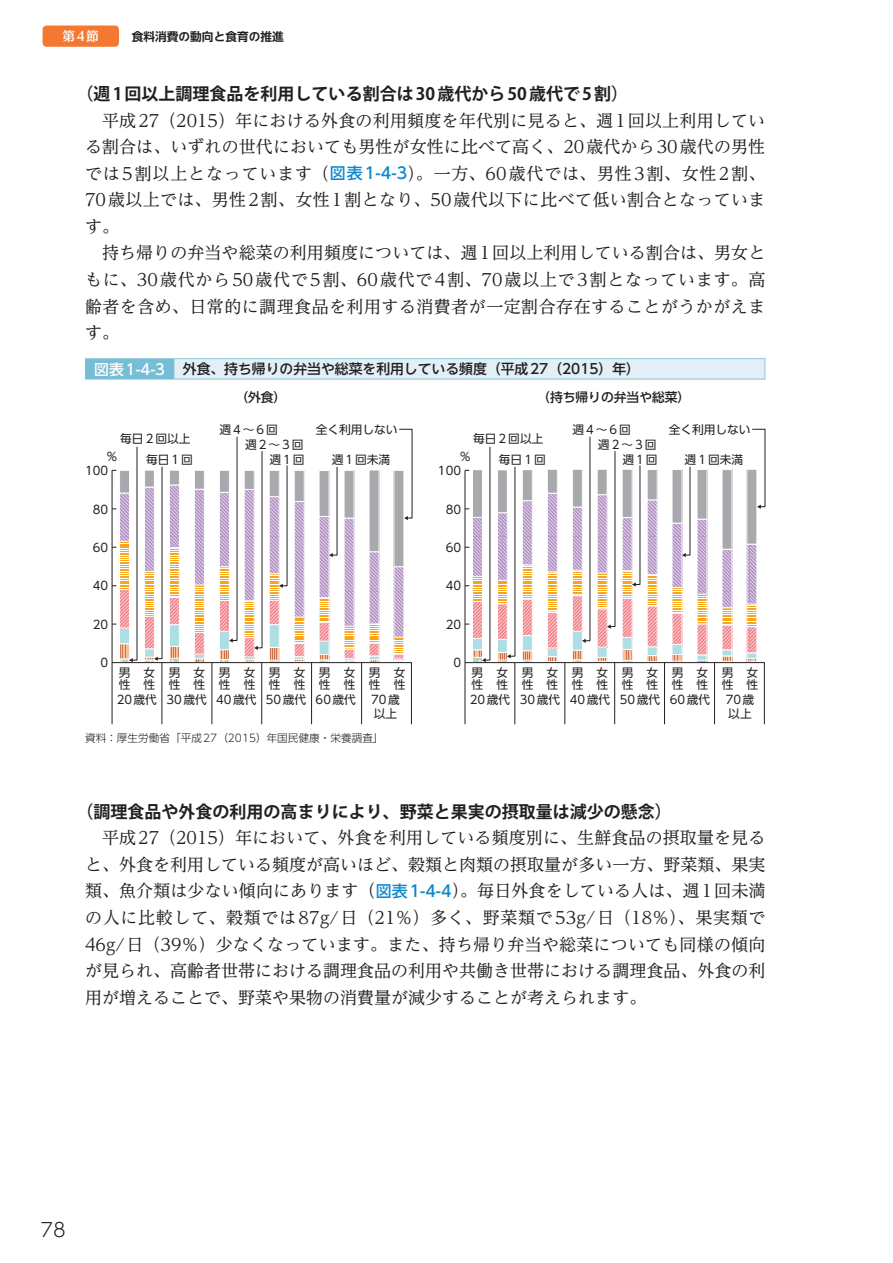
<style>
.page{position:relative;width:893px;height:1263px;background:#fff}
.page>*{position:absolute;margin:0;border:0;box-sizing:border-box;transform-origin:0 0}
.t1{font:300 19.2px "UD Shin Go NT Pr 6 N";color:#231f20}
.t2{font:16.95px/26.5px "UD Reimin Pr 6 N";letter-spacing:.02em;color:#231f20;text-align:justify}
.t3{font:700 16.95px "Koz Go Pr 6 N";color:#231f20}
.t4{font:500 13.8px "UD Shin Go NT Pr 6 N";color:#231f20}
.t5{font:500 12.75px "UD Shin Go Pr 6 N";color:#231f20}
.t6{font:700 12.75px "UD Reimin Pr 6 N";color:#fff}
.t7{font:11.7px/11.7px "UD Shin Go Pr 6 N";color:#231f20}
.t8{font:700 11.7px "UD Shin Go NT Pr 6 N De";color:#231f20}
.t9{font:300 10.65px "UD Shin Go Pr 6 N";color:#231f20}
.s1{font-family:"UD Shin Go NT Pr 6 N";font-weight:500;font-size:15.9px;color:#0c88cb}
.s2{font-size:14.85px;color:#fff}
</style>
<div class="page">
<div style="left:85px;top:358px;width:680px;height:21px;background:#78bdd6"></div>
<div style="left:174px;top:359px;width:591px;height:20px;background:#e2eff6"></div>
<svg style="left:112px;top:429px;width:300px;height:296px"></svg>
<svg style="left:465px;top:429px;width:300px;height:296px"></svg>
<div style="left:43px;top:26px;width:76px;height:21px;background:#f37932;border-radius:4px"></div>
<p class="t6" style="left:62px;top:26px;width:38px">第4節</p>
<p class="t8" style="left:132px;top:27px;width:154px">食料消費の動向と食育の推進</p>
<p class="t3" style="left:77px;top:84px;width:553px">（週 1回以上調理食品を利用している割合は 30歳代から 50歳代で 5割）</p>
<p class="t2" style="left:85px;top:106px;width:682px;text-indent:17px">平成27（2015）年における外食の利用頻度を年代別に見ると、週1回以上利用している割合は、いずれの世代においても男性が女性に比べて高く、20歳代から30歳代の男性では5割以上となっています（<span class="s1">図表1-4-3</span>）。一方、60歳代では、男性3割、女性2割、70歳以上では、男性2割、女性1割となり、50歳代以下に比べて低い割合となっています。</p>
<p class="t2" style="left:85px;top:239px;width:682px;text-indent:17px">持ち帰りの弁当や総菜の利用頻度については、週1回以上利用している割合は、男女ともに、30歳代から50歳代で5割、60歳代で4割、70歳以上で3割となっています。高齢者を含め、日常的に調理食品を利用する消費者が一定割合存在することがうかがえます。</p>
<p class="t4" style="left:94px;top:358px;width:547px"><span class="s2">図表1-4-3</span> 外食、持ち帰りの弁当や総菜を利用している頻度（平成27（2015）年）</p>
<p class="t5" style="left:235px;top:387px;width:53px">（外食）</p>
<p class="t5" style="left:537px;top:387px;width:155px">（持ち帰りの弁当や総菜）</p>
<p class="t7" style="left:120px;top:428px;width:74px;line-height:20.2px;text-align:right">毎日２回以上毎日１回</p>
<p class="t7" style="left:106px;top:451px;width:13px">％</p>
<p class="t7" style="left:85px;top:464px;width:25px">100</p>
<p class="t7" style="left:316px;top:423px;width:83px">全く利用しない</p>
<p class="t7" style="left:219px;top:423px;width:60px">週４～６回</p>
<p class="t7" style="left:473px;top:428px;width:74px;line-height:20.2px;text-align:right">毎日２回以上毎日１回</p>
<p class="t7" style="left:245px;top:438px;width:60px">週２～３回</p>
<p class="t7" style="left:269px;top:453px;width:37px">週１回</p>
<p class="t7" style="left:459px;top:451px;width:13px">％</p>
<p class="t7" style="left:332px;top:453px;width:60px">週１回未満</p>
<p class="t7" style="left:438px;top:464px;width:25px">100</p>
<p class="t7" style="left:572px;top:423px;width:60px">週４～６回</p>
<p class="t7" style="left:598px;top:437px;width:61px;line-height:14.7px;text-align:right">週２～３回週１回</p>
<p class="t7" style="left:669px;top:423px;width:83px">全く利用しない</p>
<p class="t7" style="left:685px;top:453px;width:60px">週１回未満</p>
<p class="t7" style="left:93px;top:503px;width:17px">80</p>
<p class="t7" style="left:446px;top:503px;width:17px">80</p>
<p class="t7" style="left:93px;top:541px;width:17px">60</p>
<p class="t7" style="left:446px;top:541px;width:17px">60</p>
<p class="t7" style="left:93px;top:580px;width:17px">40</p>
<p class="t7" style="left:446px;top:580px;width:17px">40</p>
<p class="t7" style="left:93px;top:618px;width:17px">20</p>
<p class="t7" style="left:101px;top:657px;width:9px">0</p>
<p class="t7" style="left:119px;top:666px;width:13px">男性</p>
<p class="t7" style="left:144px;top:666px;width:13px">女性</p>
<p class="t7" style="left:117px;top:694px;width:42px">20歳代</p>
<p class="t7" style="left:169px;top:666px;width:13px">男性</p>
<p class="t7" style="left:194px;top:666px;width:13px">女性</p>
<p class="t7" style="left:166px;top:694px;width:42px">30歳代</p>
<p class="t7" style="left:219px;top:666px;width:13px">男性</p>
<p class="t7" style="left:244px;top:666px;width:13px">女性</p>
<p class="t7" style="left:216px;top:694px;width:42px">40歳代</p>
<p class="t7" style="left:269px;top:666px;width:13px">男性</p>
<p class="t7" style="left:294px;top:666px;width:13px">女性</p>
<p class="t7" style="left:266px;top:694px;width:42px">50歳代</p>
<p class="t7" style="left:319px;top:666px;width:13px">男性</p>
<p class="t7" style="left:344px;top:666px;width:13px">女性</p>
<p class="t7" style="left:316px;top:694px;width:42px">60歳代</p>
<p class="t7" style="left:369px;top:666px;width:13px">男性</p>
<p class="t7" style="left:394px;top:666px;width:13px">女性</p>
<p class="t7" style="left:371px;top:693px;width:30px;line-height:13.8px">70歳以上</p>
<p class="t7" style="left:446px;top:618px;width:17px">20</p>
<p class="t7" style="left:453px;top:657px;width:9px">0</p>
<p class="t7" style="left:472px;top:666px;width:13px">男性</p>
<p class="t7" style="left:497px;top:666px;width:13px">女性</p>
<p class="t7" style="left:470px;top:694px;width:42px">20歳代</p>
<p class="t7" style="left:522px;top:666px;width:13px">男性</p>
<p class="t7" style="left:547px;top:666px;width:13px">女性</p>
<p class="t7" style="left:520px;top:694px;width:42px">30歳代</p>
<p class="t7" style="left:572px;top:666px;width:13px">男性</p>
<p class="t7" style="left:597px;top:666px;width:13px">女性</p>
<p class="t7" style="left:570px;top:694px;width:42px">40歳代</p>
<p class="t7" style="left:622px;top:666px;width:13px">男性</p>
<p class="t7" style="left:647px;top:666px;width:13px">女性</p>
<p class="t7" style="left:620px;top:694px;width:42px">50歳代</p>
<p class="t7" style="left:672px;top:666px;width:13px">男性</p>
<p class="t7" style="left:697px;top:666px;width:13px">女性</p>
<p class="t7" style="left:670px;top:694px;width:42px">60歳代</p>
<p class="t7" style="left:722px;top:666px;width:13px">男性</p>
<p class="t7" style="left:747px;top:666px;width:13px">女性</p>
<p class="t7" style="left:726px;top:693px;width:30px;line-height:13.8px">70歳以上</p>
<p class="t9" style="left:85px;top:730px;width:300px">資料：厚生労働省「平成27（2015）年国民健康・栄養調査」</p>
<p class="t3" style="left:77px;top:802px;width:597px">（調理食品や外食の利用の高まりにより、野菜と果実の摂取量は減少の懸念）</p>
<p class="t2" style="left:85px;top:824px;width:682px;text-indent:17px">平成27（2015）年において、外食を利用している頻度別に、生鮮食品の摂取量を見ると、外食を利用している頻度が高いほど、穀類と肉類の摂取量が多い一方、野菜類、果実類、魚介類は少ない傾向にあります（<span class="s1">図表1-4-4</span>）。毎日外食をしている人は、週1回未満の人に比較して、穀類では87g/日（21％）多く、野菜類で53g/日（18％）、果実類で46g/日（39％）少なくなっています。また、持ち帰り弁当や総菜についても同様の傾向が見られ、高齢者世帯における調理食品の利用や共働き世帯における調理食品、外食の利用が増えることで、野菜や果物の消費量が減少することが考えられます。</p>
<p class="t1" style="left:41px;top:1214px;width:27px">78</p>
</div>
